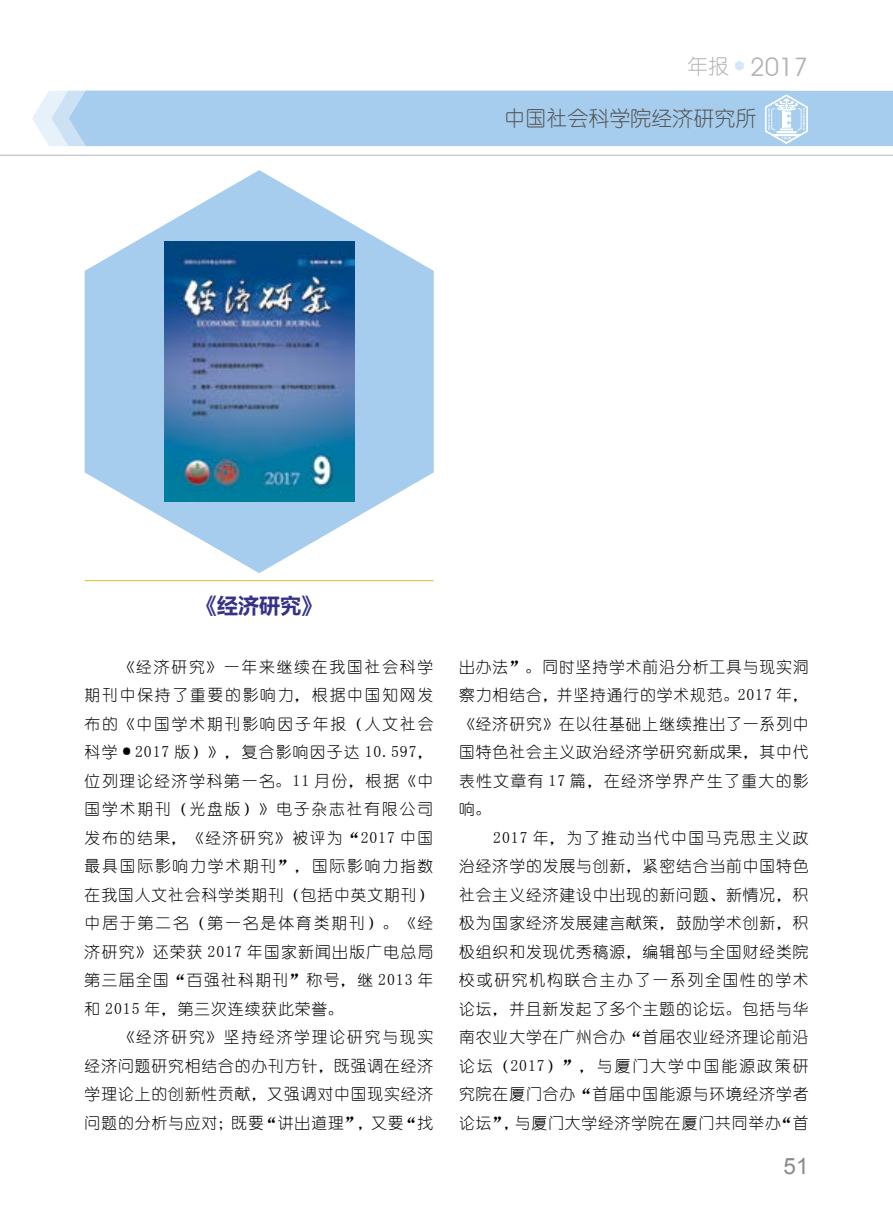
<style>
.page{position:relative;width:893px;height:1212px;background:#fff}
.page>*{position:absolute;margin:0;border:0;box-sizing:border-box;transform-origin:0 0}
.t1{font:25.5px "Avant Garde IT Cby BT";color:#b3b3b4}
.t2{font:22.5px "Arial";color:#898989}
.t3{font:21px "You Yuan";color:#545251}
.t4{font:700 21px "Microsoft Ya Hei";color:#363387}
.t5{font:15.75px/28.5px "You Yuan";letter-spacing:.06em;color:#000;text-align:justify}
.s1{font-family:"You Yuan";font-size:21px}
</style>
<div class="page">
<div style="left:808px;top:91px;width:85px;height:55px;background:#a6cded"></div>
<hr style="left:0;top:155px;width:893px;height:1px;background:#b5b6b6">
<svg style="left:735px;top:61px;width:9px;height:10px"></svg>
<svg style="left:32px;top:91px;width:776px;height:55px;background:#abcfee"></svg>
<svg style="left:85px;top:170px;width:349px;height:403px;fill:#a6cded"></svg>
<img style="left:164px;top:242px;width:190px;height:259px">
<hr style="left:85px;top:580px;width:349px;height:1px;background:#e0bf35">
<h1 class="t1" style="left:687px;top:51px;width:122px"><span class="s1">年报</span> 2017</h1>
<h3 class="t3" style="left:504px;top:107px;width:253px">中国社会科学院经济研究所</h3>
<h3 class="t4" style="left:196px;top:591px;width:127px">《经济研究》</h3>
<p class="t5" style="left:85px;top:652px;width:350px;text-indent:34px">《经济研究》一年来继续在我国社会科学期刊中保持了重要的影响力，根据中国知网发布的《中国学术期刊影响因子年报（人文社会科学·2017 版）》，复合影响因子达 10.597，位列理论经济学科第一名。11 月份，根据《中国学术期刊（光盘版）》电子杂志社有限公司发布的结果，《经济研究》被评为“2017 中国最具国际影响力学术期刊”，国际影响力指数在我国人文社会科学类期刊（包括中英文期刊）中居于第二名（第一名是体育类期刊）。《经济研究》还荣获 2017 年国家新闻出版广电总局第三届全国“百强社科期刊”称号，继 2013 年和 2015 年，第三次连续获此荣誉。</p>
<p class="t5" style="left:85px;top:1023px;width:350px;text-indent:34px">《经济研究》坚持经济学理论研究与现实经济问题研究相结合的办刊方针，既强调在经济学理论上的创新性贡献，又强调对中国现实经济问题的分析与应对；既要“讲出道理”，又要“找</p>
<p class="t5" style="left:459px;top:652px;width:351px">出办法”。同时坚持学术前沿分析工具与现实洞察力相结合，并坚持通行的学术规范。2017 年，《经济研究》在以往基础上继续推出了一系列中国特色社会主义政治经济学研究新成果，其中代表性文章有 17 篇，在经济学界产生了重大的影响。</p>
<p class="t5" style="left:459px;top:823px;width:351px;text-indent:34px">2017 年，为了推动当代中国马克思主义政治经济学的发展与创新，紧密结合当前中国特色社会主义经济建设中出现的新问题、新情况，积极为国家经济发展建言献策，鼓励学术创新，积极组织和发现优秀稿源，编辑部与全国财经类院校或研究机构联合主办了一系列全国性的学术论坛，并且新发起了多个主题的论坛。包括与华南农业大学在广州合办“首届农业经济理论前沿论坛（2017）”，与厦门大学中国能源政策研究院在厦门合办“首届中国能源与环境经济学者论坛”，与厦门大学经济学院在厦门共同举办“首</p>
<h2 class="t2" style="left:784px;top:1151px;width:27px">51</h2>
</div>
